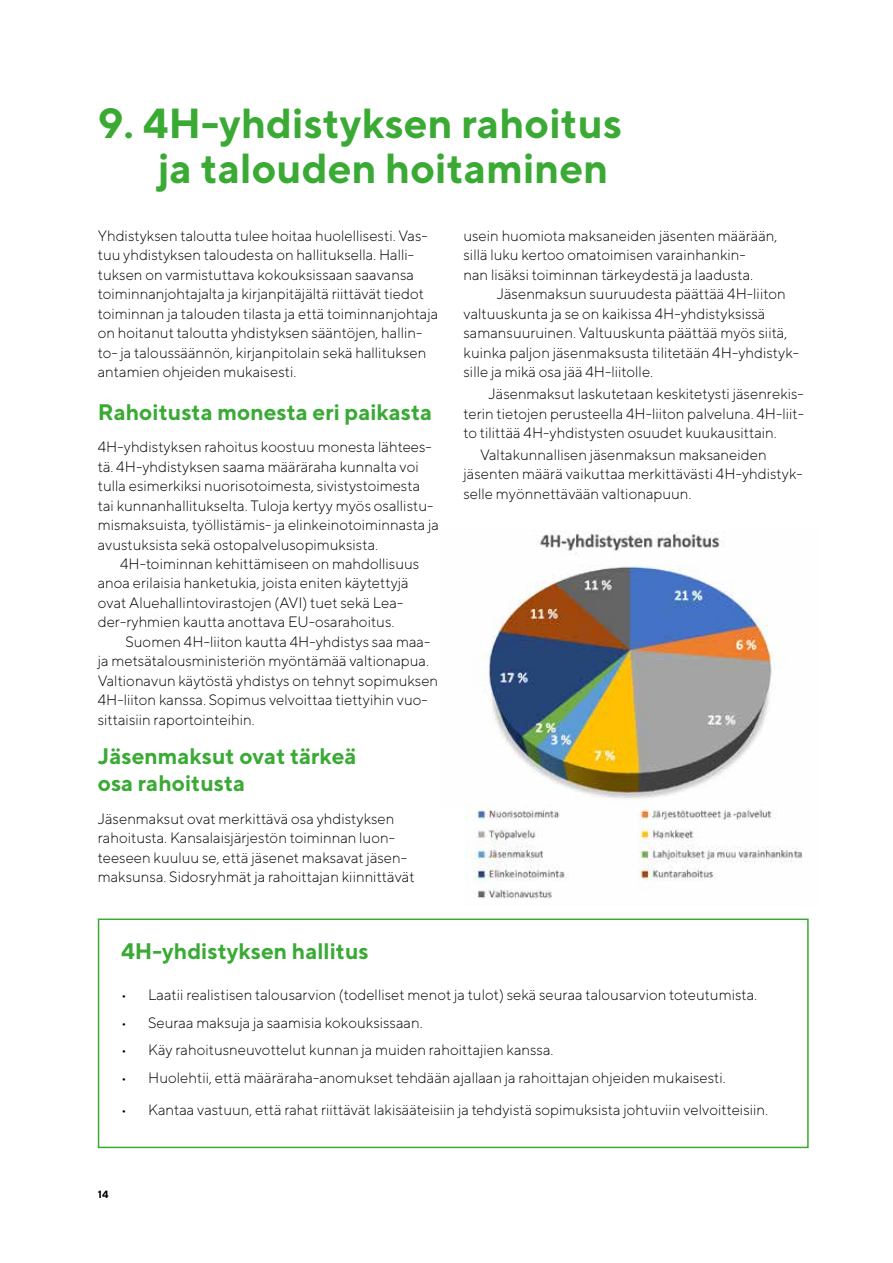
<style>
.page{position:relative;width:893px;height:1263px;background:#fff}
.page>*{position:absolute;margin:0;border:0;box-sizing:border-box;transform-origin:0 0}
.t1{font:700 42px/45px "TT Norms";color:#3aaa35}
.t2{font:700 22.5px/27px "TT Norms";color:#3aaa35}
.t3{font:300 15px/19.5px "TT Norms";color:#000}
.t4{font:700 10.5px "TT Norms";color:#000}
</style>
<div class="page">
<div style="left:98px;top:918px;width:711px;height:230px;border:2px solid #3aaa35"></div>
<img style="left:465px;top:530px;width:320px;height:278px">
<img style="left:466px;top:804px;width:336px;height:95px">
<h1 class="t1" style="left:158px;top:100px;width:466px;text-indent:-60px">9. 4H-yhdistyksen rahoitus ja talouden hoitaminen</h1>
<p class="t3" style="left:98px;top:225px;width:342px">Yhdistyksen taloutta tulee hoitaa huolellisesti. Vas&shy;tuu yhdistyksen taloudesta on hallituksella. Halli&shy;tuksen on varmistuttava kokouksissaan saavansa toiminnanjohtajalta ja kirjanpitäjältä riittävät tiedot toiminnan ja talouden tilasta ja että toiminnanjohtaja on hoitanut taloutta yhdistyksen sääntöjen, hallin&shy;to- ja taloussäännön, kirjanpitolain sekä hallituksen antamien ohjeiden mukaisesti.</p>
<h2 class="t2" style="left:98px;top:398px;width:336px">Rahoitusta monesta eri paikasta</h2>
<p class="t3" style="left:98px;top:437px;width:343px">4H-yhdistyksen rahoitus koostuu monesta lähtees&shy;tä. 4H-yhdistyksen saama määräraha kunnalta voi tulla esimerkiksi nuorisotoimesta, sivistystoimesta tai kunnanhallitukselta. Tuloja kertyy myös osallistu&shy;mismaksuista, työllistämis- ja elinkeinotoiminnasta ja avustuksista sekä ostopalvelusopimuksista.</p>
<p class="t3" style="left:98px;top:553px;width:323px;text-indent:22px">4H-toiminnan kehittämiseen on mahdollisuus anoa erilaisia hanketukia, joista eniten käytettyjä ovat Aluehallintovirastojen (AVI) tuet sekä Lea&shy;der-ryhmien kautta anottava EU-osarahoitus.</p>
<p class="t3" style="left:98px;top:631px;width:342px;text-indent:28px">Suomen 4H-liiton kautta 4H-yhdistys saa maa&shy;ja metsätalousministeriön myöntämää valtionapua.<br>Valtionavun käytöstä yhdistys on tehnyt sopimuksen 4H-liiton kanssa. Sopimus velvoittaa tiettyihin vuo&shy;sittaisiin raportointeihin.</p>
<h2 class="t2" style="left:98px;top:742px;width:260px">Jäsenmaksut ovat tärkeä osa rahoitusta</h2>
<p class="t3" style="left:98px;top:808px;width:318px">Jäsenmaksut ovat merkittävä osa yhdistyksen rahoitusta. Kansalaisjärjestön toiminnan luon&shy;teeseen kuuluu se, että jäsenet maksavat jäsen&shy;maksunsa. Sidosryhmät ja rahoittajan kiinnittävät</p>
<p class="t3" style="left:463px;top:225px;width:315px">usein huomiota maksaneiden jäsenten määrään, sillä luku kertoo omatoimisen varainhankin-<br>nan lisäksi toiminnan tärkeydestä ja laadusta.</p>
<p class="t3" style="left:463px;top:284px;width:337px;text-indent:33px">Jäsenmaksun suuruudesta päättää 4H-liiton valtuuskunta ja se on kaikissa 4H-yhdistyksissä samansuuruinen. Valtuuskunta päättää myös siitä, kuinka paljon jäsenmaksusta tilitetään 4H-yhdistyk&shy;sille ja mikä osa jää 4H-liitolle.</p>
<p class="t3" style="left:463px;top:384px;width:342px;text-align:justify;text-indent:25px">Jäsenmaksut laskutetaan keskitetysti jäsenrekis&shy;terin tietojen perusteella 4H-liiton palveluna. 4H-liit&shy;to tilittää 4H-yhdistysten osuudet kuukausittain.</p>
<p class="t3" style="left:463px;top:444px;width:341px;text-indent:17px">Valtakunnallisen jäsenmaksun maksaneiden jäsenten määrä vaikuttaa merkittävästi 4H-yhdistyk&shy;selle myönnettävään valtionapuun.</p>
<h2 class="t2" style="left:121px;top:937px;width:249px">4H-yhdistyksen hallitus</h2>
<p class="t3" style="left:121px;top:984px;width:637px">• Laatii realistisen talousarvion (todelliset menot ja tulot) sekä seuraa talousarvion toteutumista.</p>
<p class="t3" style="left:121px;top:1012px;width:303px">• Seuraa maksuja ja saamisia kokouksissaan.</p>
<p class="t3" style="left:121px;top:1040px;width:434px">• Käy rahoitusneuvottelut kunnan ja muiden rahoittajien kanssa.</p>
<p class="t3" style="left:121px;top:1068px;width:606px">• Huolehtii, että määräraha-anomukset tehdään ajallaan ja rahoittajan ohjeiden mukaisesti.</p>
<p class="t3" style="left:121px;top:1100px;width:648px">• Kantaa vastuun, että rahat riittävät lakisääteisiin ja tehdyistä sopimuksista johtuviin velvoitteisiin.</p>
<p class="t4" style="left:98px;top:1188px;width:12px">14</p>
</div>
